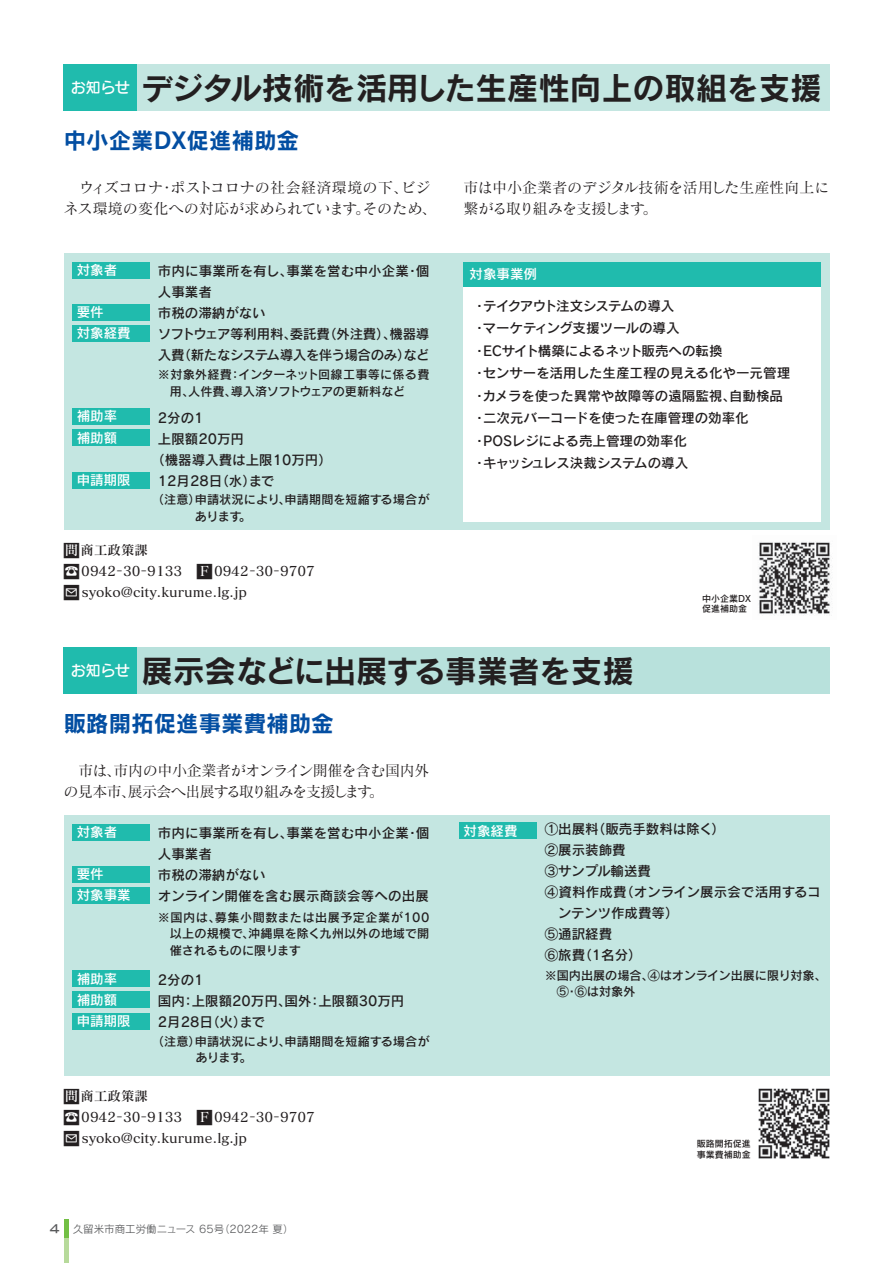
<style>
.page{position:relative;width:893px;height:1263px;background:#fff}
.page>*{position:absolute;margin:0;border:0;box-sizing:border-box;transform-origin:0 0}
.t1{font:31.5px "Rodin Pro B 90 pv RKSJ H";color:#231f20}
.t2{font:22.5px "Rodin Pro B 90 pv RKSJ H";color:#034ea2}
.t3{font:15px/21px "Matisse Pro M 90 pv RKSJ H";letter-spacing:.005em;color:#231f20}
.t4{font:15px/21px "Matisse Pro M 90 pv RKSJ H";letter-spacing:-.045em;color:#231f20}
.t5{font:15px/21px "Matisse Pro M 90 pv RKSJ H";letter-spacing:-.025em;color:#231f20}
.t6{font:13.5px/21px "Rodin Pro DB 90 pv RKSJ H";color:#231f20}
.t7{font:13.5px "Matisse Pro DB 90 pv RKSJ H";color:#231f20}
.t8{font:13.5px/21.3px "Rodin Pro DB 90 pv RKSJ H";color:#fff}
.t9{font:12.15px/16.5px "Rodin Pro DB 90 pv RKSJ H";color:#231f20}
.t10{font:10.5px "Rodin Pro M 90 pv RKSJ H";color:#58595b}
.t11{font:9px/10.5px "Rodin Pro DB 90 pv RKSJ H";color:#231f20}
.s1{font-size:17.55px}
.s2{color:#fff}
.s3{font-family:"Blair Md ITCTT Medium";font-size:12px}
</style>
<div class="page">
<div style="left:64px;top:815px;width:765px;height:261px;background:#c4e6e1"></div>
<div style="left:64px;top:254px;width:765px;height:276px;background:#c4e6e1"></div>
<div style="left:463px;top:286px;width:358px;height:235px;background:#fff"></div>
<div style="left:72px;top:304px;width:77px;height:17px;background:#20bbad"></div>
<div style="left:72px;top:325px;width:77px;height:17px;background:#20bbad"></div>
<div style="left:72px;top:262px;width:77px;height:16px;background:#20bbad"></div>
<div style="left:72px;top:408px;width:77px;height:17px;background:#20bbad"></div>
<div style="left:72px;top:430px;width:77px;height:16px;background:#20bbad"></div>
<div style="left:137px;top:64px;width:692px;height:47px;background:#c4e6e1"></div>
<div style="left:64px;top:64px;width:73px;height:47px;background:#20bbad"></div>
<div style="left:463px;top:262px;width:358px;height:24px;background:#20bbad"></div>
<div style="left:72px;top:472px;width:77px;height:16px;background:#20bbad"></div>
<div style="left:72px;top:824px;width:77px;height:16px;background:#20bbad"></div>
<div style="left:72px;top:887px;width:77px;height:16px;background:#20bbad"></div>
<div style="left:137px;top:647px;width:692px;height:47px;background:#b8e1dc"></div>
<div style="left:64px;top:647px;width:73px;height:47px;background:#20bbad"></div>
<div style="left:459px;top:823px;width:77px;height:16px;background:#20bbad"></div>
<div style="left:72px;top:970px;width:77px;height:17px;background:#20bbad"></div>
<div style="left:72px;top:992px;width:77px;height:16px;background:#20bbad"></div>
<div style="left:72px;top:1013px;width:77px;height:16px;background:#20bbad"></div>
<img style="left:759px;top:541px;width:74px;height:75px">
<img style="left:758px;top:1088px;width:72px;height:71px">
<div style="left:72px;top:866px;width:77px;height:16px;background:#20bbad"></div>
<hr style="left:64px;top:1237px;width:4px;height:26px;background:#b7da9b">
<hr style="left:64px;top:1219px;width:4px;height:18px;background:#72bf44">
<h1 class="t1" style="left:71px;top:76px;width:752px"><sup>お知らせ</sup> デジタル技術を活用した生産性向上の取組を支援</h1>
<h2 class="t2" style="left:64px;top:132px;width:237px">中小企業DX促進補助金</h2>
<p class="t3" style="left:64px;top:179px;width:375px">　ウィズコロナ・ポストコロナの社会経済環境の下、ビジネス環境の変化への対応が求められています。そのため、</p>
<p class="t5" style="left:463px;top:179px;width:368px">市は中小企業者のデジタル技術を活用した生産性向上に繋がる取り組みを支援します。</p>
<p class="t8" style="left:77px;top:261px;width:42px">対象者</p>
<p class="t8" style="left:77px;top:303px;width:56px">要件<br>対象経費</p>
<p class="t8" style="left:77px;top:408px;width:42px">補助率補助額</p>
<p class="t8" style="left:77px;top:471px;width:56px">申請期限</p>
<p class="t6" style="left:158px;top:262px;width:274px">市内に事業所を有し、事業を営む中小企業・個人事業者<br>市税の滞納がない<br>ソフトウェア等利用料、委託費（外注費）、機器導入費（新たなシステム導入を伴う場合のみ）など</p>
<p class="t9" style="left:170px;top:368px;width:261px;text-indent:-12px">※対象外経費：インターネット回線工事等に係る費用、人件費、導入済ソフトウェアの更新料など</p>
<p class="t6" style="left:158px;top:409px;width:47px">2分の1</p>
<p class="t6" style="left:158px;top:430px;width:88px">上限額20万円</p>
<p class="t6" style="left:151px;top:451px;width:182px">（機器導入費は上限10万円）</p>
<p class="t6" style="left:158px;top:472px;width:118px">12月28日（水）まで</p>
<p class="t9" style="left:195px;top:493px;width:236px;text-indent:-43px">（注意）申請状況により、申請期間を短縮する場合があります。</p>
<p class="t7" style="left:63px;top:545px;width:87px"><span class="s1">■</span><span class="s2">問</span>商工政策課</p>
<p class="t7" style="left:63px;top:566px;width:254px"><span class="s1">■</span><span class="s2">☎</span> 0942－30－9133　<span class="s1">■</span><span class="s2">F</span> 0942－30－9707</p>
<p class="t7" style="left:63px;top:587px;width:213px"><span class="s1">■</span>syoko@city.kurume.lg.jp　　</p>
<p class="t8" style="left:470px;top:265px;width:69px">対象事業例</p>
<p class="t6" style="left:473px;top:296px;width:319px;line-height:22.5px">・テイクアウト注文システムの導入<br>・マーケティング支援ツールの導入<br>・ECサイト構築によるネット販売への転換<br>・センサーを活用した生産工程の見える化や一元管理・カメラを使った異常や故障等の遠隔監視、自動検品・二次元バーコードを使った在庫管理の効率化・POSレジによる売上管理の効率化<br>・キャッシュレス決裁システムの導入</p>
<p class="t11" style="left:702px;top:594px;width:50px">中小企業DX促進補助金</p>
<h1 class="t1" style="left:71px;top:659px;width:564px"><sup>お知らせ</sup> 展示会などに出展する事業者を支援</h1>
<h2 class="t2" style="left:64px;top:715px;width:271px">販路開拓促進事業費補助金</h2>
<p class="t4" style="left:64px;top:762px;width:367px">　市は、市内の中小企業者がオンライン開催を含む国内外の見本市、展示会へ出展する取り組みを支援します。</p>
<p class="t8" style="left:77px;top:823px;width:42px">対象者</p>
<p class="t8" style="left:77px;top:865px;width:29px">要件</p>
<p class="t8" style="left:77px;top:886px;width:56px">対象事業</p>
<p class="t8" style="left:77px;top:970px;width:56px">補助率補助額申請期限</p>
<p class="t6" style="left:158px;top:824px;width:273px">市内に事業所を有し、事業を営む中小企業・個人事業者<br>市税の滞納がない<br>オンライン開催を含む展示商談会等への出展</p>
<p class="t9" style="left:170px;top:910px;width:261px;text-align:justify;text-indent:-12px">※国内は、募集小間数または出展予定企業が100以上の規模で、沖縄県を除く九州以外の地域で開催されるものに限ります</p>
<p class="t6" style="left:158px;top:971px;width:248px">2分の1<br>国内：上限額20万円、国外：上限額30万円<br>2月28日（火）まで</p>
<p class="t9" style="left:195px;top:1034px;width:236px;text-indent:-44px">（注意）申請状況により、申請期間を短縮する場合があります。</p>
<p class="t7" style="left:63px;top:1091px;width:87px"><span class="s1">■</span><span class="s2">問</span>商工政策課</p>
<p class="t7" style="left:63px;top:1112px;width:254px"><span class="s1">■</span><span class="s2">☎</span> 0942－30－9133　<span class="s1">■</span><span class="s2">F</span> 0942－30－9707</p>
<p class="t7" style="left:63px;top:1133px;width:186px"><span class="s1">■</span>syoko@city.kurume.lg.jp</p>
<p class="t10" style="left:50px;top:1225px;width:245px"><span class="s3">4</span> 久留米市商工労働ニュース 65号（2022年 夏）</p>
<p class="t8" style="left:463px;top:822px;width:55px">対象経費</p>
<p class="t6" style="left:545px;top:821px;width:182px">①出展料（販売手数料は除く）</p>
<p class="t6" style="left:545px;top:842px;width:82px">②展示装飾費</p>
<p class="t6" style="left:545px;top:863px;width:108px">③サンプル輸送費</p>
<p class="t6" style="left:545px;top:884px;width:277px">④資料作成費（オンライン展示会で活用するコ</p>
<p class="t6" style="left:558px;top:905px;width:122px">ンテンツ作成費等）</p>
<p class="t6" style="left:545px;top:926px;width:69px">⑤通訳経費</p>
<p class="t6" style="left:545px;top:947px;width:99px">⑥旅費（1名分）</p>
<p class="t9" style="left:557px;top:968px;width:272px;text-indent:-12px">※国内出展の場合、④はオンライン出展に限り対象、<br>⑤・⑥は対象外</p>
<p class="t11" style="left:697px;top:1140px;width:56px">販路開拓促進事業費補助金</p>
</div>
